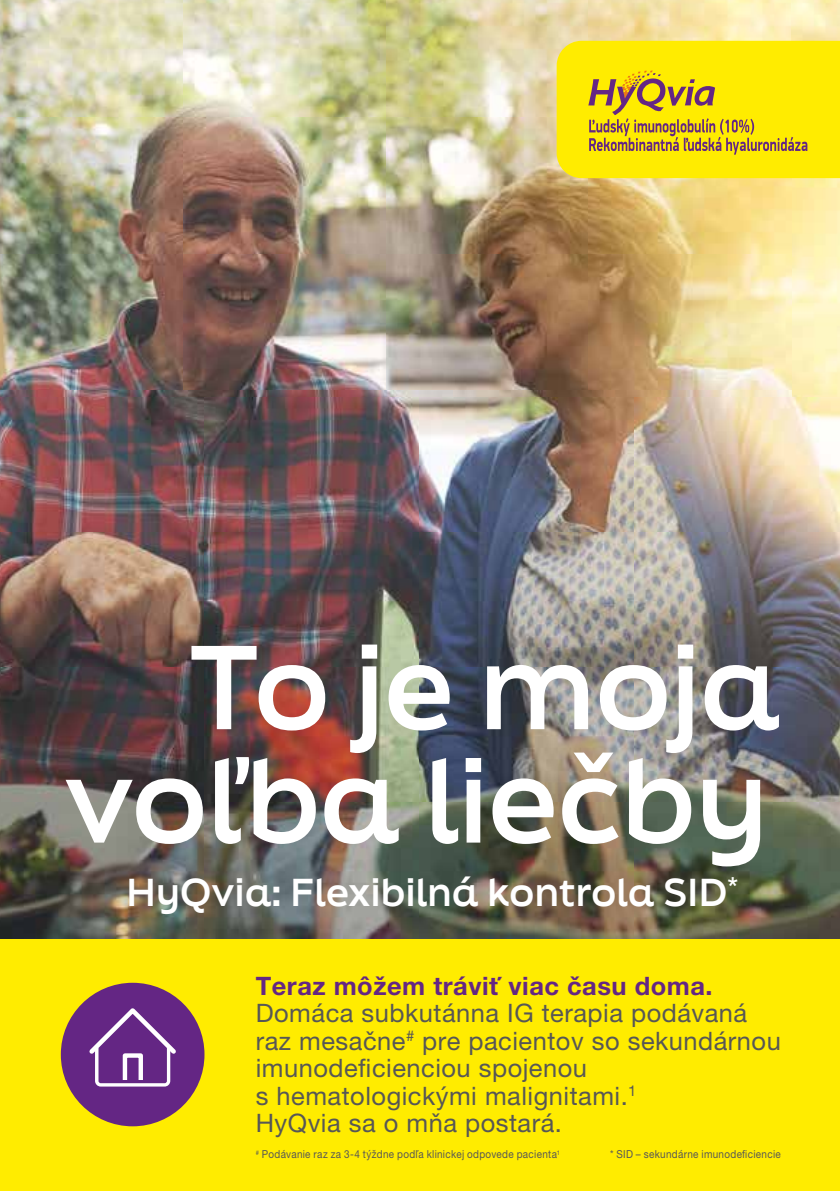
<style>
.page{position:relative;width:840px;height:1191px;background:#fff}
.page>*{position:absolute;margin:0;border:0;box-sizing:border-box;transform-origin:0 0}
.t1{font:700 112.4px/113.4px "Final Six";color:#fff;text-align:right}
.t2{font:700 37px "Final Six";letter-spacing:.01em;color:#fff}
.t3{font:25.4px/27.6px "Helvetica Neue LT Pro";letter-spacing:.02em;color:#575756}
.t4{font:700 25.4px "Helvetica Neue LT Pro";letter-spacing:.02em;color:#642684}
.t5{font:11px "Helvetica Neue LT Pro";letter-spacing:.03em;color:#575756;scale:.9 1}
</style>
<div class="page">
<div style="left:0;top:0;width:839px;height:1191px;background:#ffec00"></div>
<img style="left:0;top:0;width:839px;height:938px">
<div style="left:61px;top:982px;width:143px;height:144px;background:#642684;border-radius:50%"></div>
<svg style="left:89px;top:1008px;width:87px;height:78px"></svg>
<svg style="left:556px;top:41px;width:283px;height:137px"></svg>
<h1 class="t1" style="left:64px;top:627px;width:716px">To je moja voľba liečby</h1>
<h2 class="t2" style="left:126px;top:865px;width:613px">HyQvia: Flexibilná kontrola SID<sup>*</sup></h2>
<p class="t4" style="left:255px;top:970px;width:458px">Teraz môžem tráviť viac času doma.</p>
<p class="t3" style="left:255px;top:999px;width:526px">Domáca subkutánna IG terapia podávaná raz mesačne<sup>#</sup> pre pacientov so sekundárnou imunodeficienciou spojenou<br>s hematologickými malignitami.<sup>1<br></sup>HyQvia sa o mňa postará.</p>
<p class="t5" style="left:255px;top:1148px;width:339px"><sup>#</sup> Podávanie raz za 3-4 týždne podľa klinickej odpovede pacienta<sup>1</sup></p>
<p class="t5" style="left:609px;top:1148px;width:191px">* SID – sekundárne imunodeficiencie</p>
</div>
